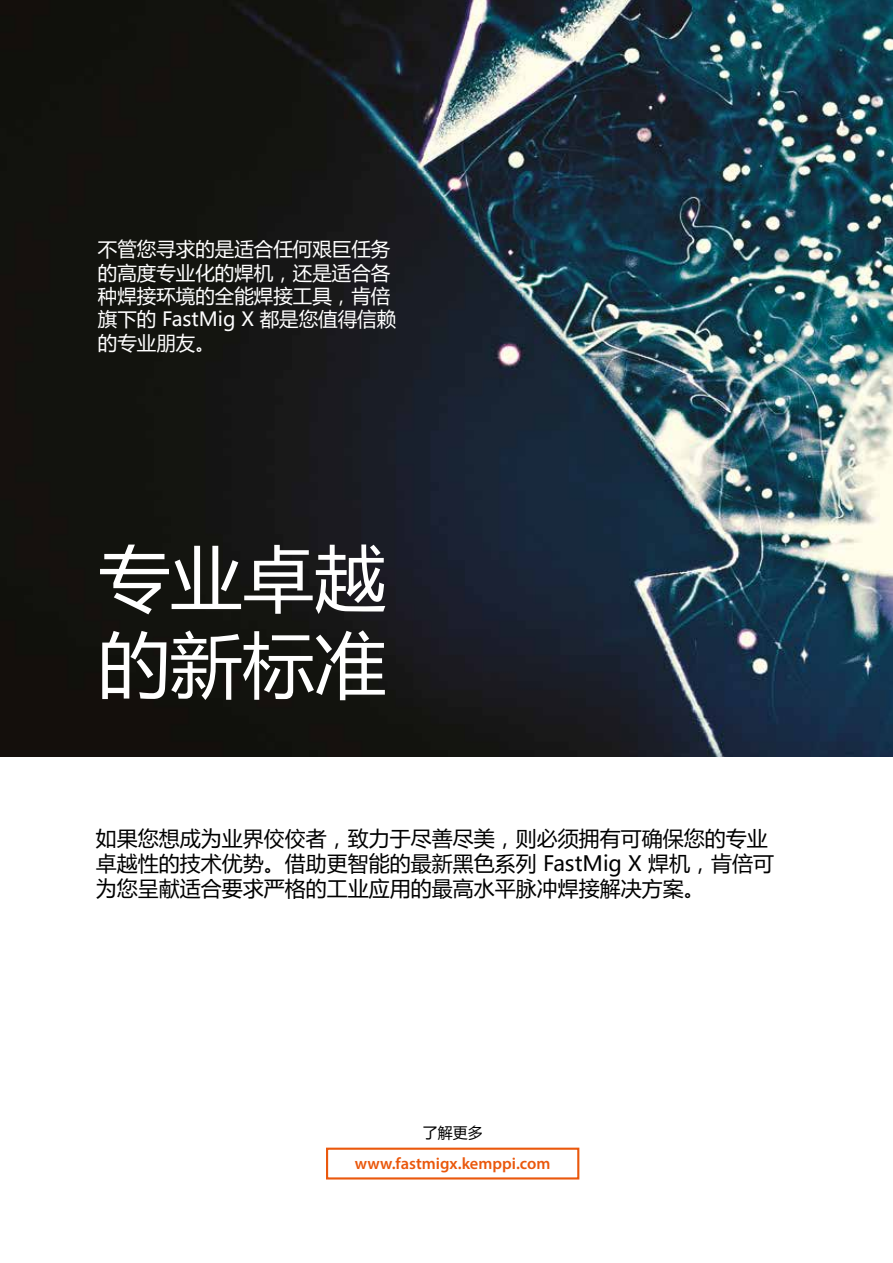
<style>
.page{position:relative;width:893px;height:1263px;background:#fff}
.page>*{position:absolute;margin:0;border:0;box-sizing:border-box;transform-origin:0 0}
.t1{font:72px/86.4px "Microsoft Ya Hei";color:#fff}
.t2{font:21px/25.2px "Microsoft Ya Hei";color:#000}
.t3{font:19.5px/23.4px "Microsoft Ya Hei";color:#fff}
.t4{font:600 16.5px "Myriad Pro";color:#ea580c}
.t5{font:15px "Microsoft Ya Hei";color:#000}
</style>
<div class="page">
<img style="left:0;top:0;width:893px;height:757px">
<div style="left:326px;top:1147px;width:253px;height:32px;border:2px solid #ea580c"></div>
<p class="t3" style="left:98px;top:237px;width:300px">不管您寻求的是适合任何艰巨任务的高度专业化的焊机，还是适合各种焊接环境的全能焊接工具，肯倍旗下的 FastMig X 都是您值得信赖的专业朋友。</p>
<h1 class="t1" style="left:98px;top:533px;width:289px">专业卓越的新标准</h1>
<p class="t2" style="left:96px;top:825px;width:680px">如果您想成为业界佼佼者，致力于尽善尽美，则必须拥有可确保您的专业卓越性的技术优势。借助更智能的最新黑色系列 FastMig X 焊机，肯倍可为您呈献适合要求严格的工业应用的最高水平脉冲焊接解决方案。</p>
<p class="t5" style="left:423px;top:1123px;width:61px">了解更多</p>
<p class="t4" style="left:355px;top:1153px;width:197px">www.fastmigx.kemppi.com</p>
</div>
